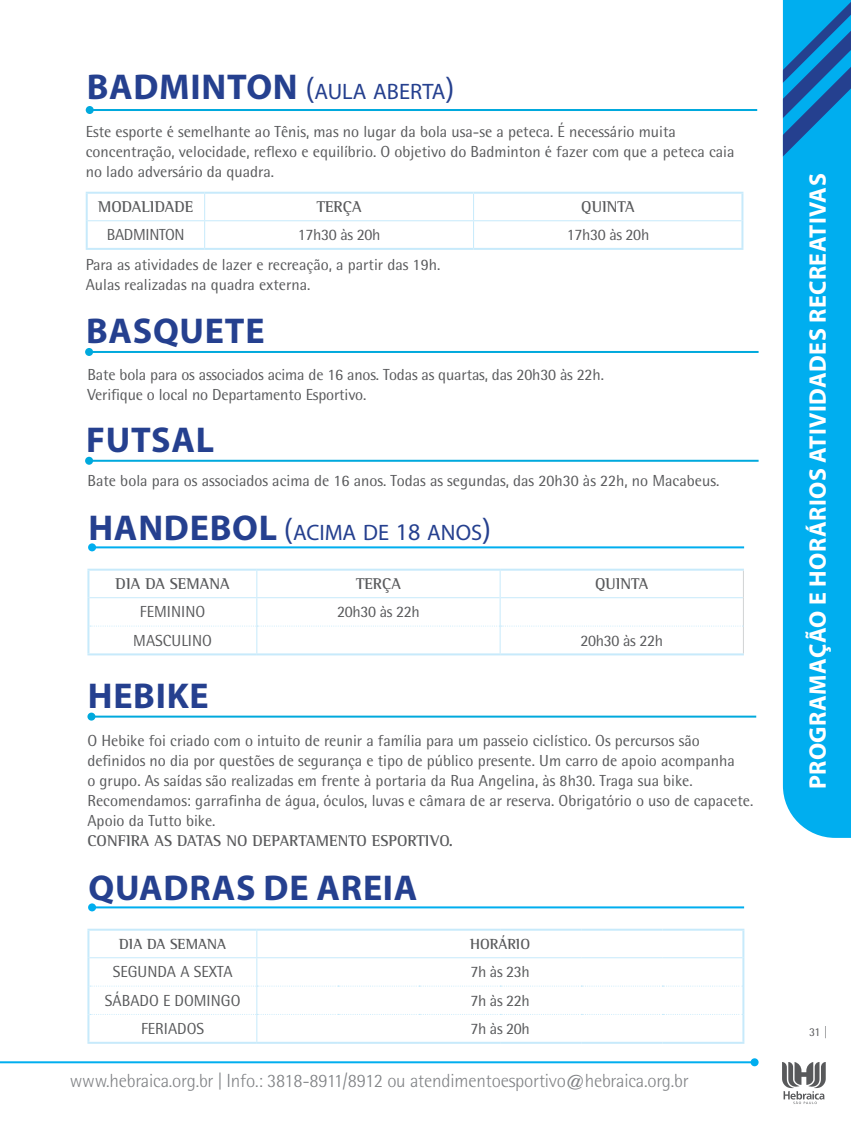
<style>
.page{position:relative;width:851px;height:1134px;background:#fff}
.page>*{position:absolute;margin:0;border:0;box-sizing:border-box;transform-origin:0 0}
.t1{font:700 36px "Myriad Pro";letter-spacing:.02em;color:#25408f}
.t2{font:700 24px "Myriad Pro";letter-spacing:.02em;color:#fff}
.t3{font:22.4px "Myriad Pro";color:#25408f}
.t4{font:300 19px "Rotis Semi Sans Std";letter-spacing:-.01em;color:#808285}
.t5{font:16px/20px "Rotis Semi Sans Std";color:#58595b}
.t6{font:700 16px "Rotis Semi Serif Std";color:#58595b}
.t7{font:16px "Rotis Semi Sans Std";letter-spacing:-.02em;color:#58595b}
.t8{font:700 15px "Rotis Semi Serif Std";color:#58595b}
.t9{font:12px "Rotis Semi Sans Std";color:#58595b}
.s1{font-weight:700;font-size:36px}
.s2{font-size:32px}
.s3{font-size:24px}
</style>
<div class="page">
<svg style="left:782px;top:1062px;width:43px;height:42px"></svg>
<div style="left:782px;top:414px;width:68px;height:424px;background:#00aeef"></div>
<svg style="left:782px;top:0;width:68px;height:414px;background:#08a0e2"></svg>
<hr style="left:89px;top:351px;width:669px;height:2px;background:#00a9dd">
<div style="left:85px;top:348px;width:8px;height:8px;background:#00a9dd;border-radius:50%"></div>
<hr style="left:89px;top:460px;width:669px;height:2px;background:#00a9dd">
<div style="left:85px;top:457px;width:8px;height:8px;background:#00a9dd;border-radius:50%"></div>
<hr style="left:0;top:1061px;width:754px;height:2px;background:#00aeef">
<div style="left:750px;top:1058px;width:8px;height:8px;background:#00aeef;border-radius:50%"></div>
<hr style="left:91px;top:716px;width:665px;height:2px;background:#00a9dd">
<div style="left:87px;top:713px;width:8px;height:8px;background:#00a9dd;border-radius:50%"></div>
<hr style="left:88px;top:220px;width:117px;height:1px;background:#c7eafb">
<hr style="left:205px;top:220px;width:268px;height:1px;background:#c7eafb">
<svg style="left:204px;top:194px;width:1px;height:54px"></svg>
<hr style="left:473px;top:220px;width:268px;height:1px;background:#c7eafb">
<svg style="left:473px;top:194px;width:1px;height:54px"></svg>
<hr style="left:86px;top:192px;width:119px;height:2px;background:#c7eafb">
<hr style="left:86px;top:194px;width:2px;height:27px;background:#c7eafb">
<hr style="left:205px;top:192px;width:268px;height:2px;background:#c7eafb">
<hr style="left:473px;top:192px;width:270px;height:2px;background:#c7eafb">
<hr style="left:741px;top:194px;width:2px;height:27px;background:#c7eafb">
<hr style="left:86px;top:221px;width:2px;height:27px;background:#c7eafb">
<hr style="left:741px;top:221px;width:2px;height:27px;background:#c7eafb">
<hr style="left:86px;top:248px;width:119px;height:2px;background:#c7eafb">
<hr style="left:205px;top:248px;width:268px;height:2px;background:#c7eafb">
<hr style="left:473px;top:248px;width:270px;height:2px;background:#c7eafb">
<hr style="left:90px;top:109px;width:667px;height:2px;background:#00a9dd">
<div style="left:86px;top:106px;width:8px;height:8px;background:#00a9dd;border-radius:50%"></div>
<hr style="left:87px;top:929px;width:170px;height:2px;background:#c7eafb">
<hr style="left:87px;top:931px;width:2px;height:27px;background:#c7eafb">
<hr style="left:257px;top:929px;width:81px;height:2px;background:#c7eafb">
<hr style="left:338px;top:929px;width:81px;height:2px;background:#c7eafb">
<hr style="left:419px;top:929px;width:81px;height:2px;background:#c7eafb">
<hr style="left:500px;top:929px;width:81px;height:2px;background:#c7eafb">
<hr style="left:581px;top:929px;width:81px;height:2px;background:#c7eafb">
<hr style="left:662px;top:929px;width:82px;height:2px;background:#c7eafb">
<hr style="left:742px;top:931px;width:2px;height:27px;background:#c7eafb">
<hr style="left:87px;top:958px;width:2px;height:28px;background:#c7eafb">
<hr style="left:742px;top:958px;width:2px;height:28px;background:#c7eafb">
<hr style="left:87px;top:986px;width:2px;height:28px;background:#c7eafb">
<hr style="left:742px;top:986px;width:2px;height:28px;background:#c7eafb">
<hr style="left:87px;top:1014px;width:2px;height:28px;background:#c7eafb">
<hr style="left:742px;top:1014px;width:2px;height:28px;background:#c7eafb">
<hr style="left:87px;top:1042px;width:170px;height:2px;background:#c7eafb">
<hr style="left:257px;top:1042px;width:81px;height:2px;background:#c7eafb">
<hr style="left:338px;top:1042px;width:81px;height:2px;background:#c7eafb">
<hr style="left:419px;top:1042px;width:81px;height:2px;background:#c7eafb">
<hr style="left:500px;top:1042px;width:81px;height:2px;background:#c7eafb">
<hr style="left:581px;top:1042px;width:81px;height:2px;background:#c7eafb">
<hr style="left:662px;top:1042px;width:82px;height:2px;background:#c7eafb">
<hr style="left:89px;top:957px;width:168px;height:1px;background:#c7eafb">
<svg style="left:90px;top:931px;width:652px;height:111px"></svg>
<hr style="left:92px;top:906px;width:652px;height:2px;background:#00aeef">
<div style="left:88px;top:903px;width:8px;height:8px;background:#00aeef;border-radius:50%"></div>
<hr style="left:87px;top:569px;width:170px;height:2px;background:#c7eafb">
<hr style="left:87px;top:571px;width:2px;height:27px;background:#c7eafb">
<hr style="left:257px;top:569px;width:243px;height:2px;background:#c7eafb">
<hr style="left:500px;top:569px;width:243px;height:2px;background:#c7eafb">
<hr style="left:87px;top:598px;width:2px;height:28px;background:#c7eafb">
<hr style="left:87px;top:626px;width:2px;height:27px;background:#c7eafb">
<hr style="left:87px;top:653px;width:170px;height:2px;background:#c7eafb">
<hr style="left:257px;top:653px;width:243px;height:2px;background:#c7eafb">
<hr style="left:500px;top:653px;width:243px;height:2px;background:#c7eafb">
<hr style="left:89px;top:597px;width:168px;height:1px;background:#c7eafb">
<svg style="left:90px;top:571px;width:653px;height:82px"></svg>
<hr style="left:92px;top:546px;width:652px;height:2px;background:#00aeef">
<div style="left:88px;top:543px;width:8px;height:8px;background:#00aeef;border-radius:50%"></div>
<h3 class="t3" style="left:87px;top:78px;width:369px"><span class="s1">BADMINTON</span> <span class="s2">(</span>AULA ABERTA<span class="s2">)</span></h3>
<p class="t5" style="left:86px;top:122px;width:650px">Este esporte é semelhante ao Tênis, mas no lugar da bola usa-se a peteca. É necessário muita concentração, velocidade, reflexo e equilíbrio. O objetivo do Badminton é fazer com que a peteca caia no lado adversário da quadra.</p>
<p class="t6" style="left:98px;top:197px;width:97px">MODALIDADE</p>
<p class="t6" style="left:316px;top:197px;width:46px">TERÇA</p>
<p class="t6" style="left:581px;top:197px;width:55px">QUINTA</p>
<p class="t7" style="left:107px;top:225px;width:79px">BADMINTON</p>
<p class="t7" style="left:298px;top:225px;width:84px">17h30 às 20h</p>
<p class="t7" style="left:566px;top:225px;width:84px">17h30 às 20h</p>
<p class="t5" style="left:86px;top:254px;width:356px">Para as atividades de lazer e recreação, a partir das 19h.<br>Aulas realizadas na quadra externa.</p>
<h1 class="t1" style="left:86px;top:307px;width:180px">BASQUETE</h1>
<p class="t5" style="left:87px;top:364px;width:518px">Bate bola para os associados acima de 16 anos. Todas as quartas, das 20h30 às 22h.<br>Verifique o local no Departamento Esportivo.</p>
<h1 class="t1" style="left:86px;top:416px;width:129px">FUTSAL</h1>
<p class="t5" style="left:87px;top:471px;width:633px">Bate bola para os associados acima de 16 anos. Todas as segundas, das 20h30 às 22h, no Macabeus.</p>
<h3 class="t3" style="left:88px;top:518px;width:404px"><span class="s1">HANDEBOL</span> <span class="s2">(</span>ACIMA DE <span class="s3">18</span> ANOS<span class="s2">)</span></h3>
<p class="t6" style="left:116px;top:574px;width:115px">DIA DA SEMANA</p>
<p class="t6" style="left:356px;top:574px;width:46px">TERÇA</p>
<p class="t6" style="left:595px;top:574px;width:55px">QUINTA</p>
<p class="t5" style="left:140px;top:602px;width:67px">FEMININO</p>
<p class="t7" style="left:337px;top:602px;width:84px">20h30 às 22h</p>
<p class="t5" style="left:133px;top:630px;width:80px">MASCULINO</p>
<p class="t7" style="left:580px;top:631px;width:84px">20h30 às 22h</p>
<h1 class="t1" style="left:88px;top:672px;width:122px">HEBIKE</h1>
<p class="t5" style="left:87px;top:731px;width:667px">O Hebike foi criado com o intuito de reunir a família para um passeio ciclístico. Os percursos são definidos no dia por questões de segurança e tipo de público presente. Um carro de apoio acompanha<br>o grupo. As saídas são realizadas em frente à portaria da Rua Angelina, às 8h30. Traga sua bike.<br>Recomendamos: garrafinha de água, óculos, luvas e câmara de ar reserva. Obrigatório o uso de capacete.<br>Apoio da Tutto bike.</p>
<p class="t6" style="left:87px;top:831px;width:367px">CONFIRA AS DATAS NO DEPARTAMENTO ESPORTIVO.</p>
<h1 class="t1" style="left:88px;top:864px;width:330px">QUADRAS DE AREIA</h1>
<p class="t8" style="left:119px;top:935px;width:108px">DIA DA SEMANA</p>
<p class="t8" style="left:470px;top:935px;width:62px">HORÁRIO</p>
<p class="t5" style="left:113px;top:962px;width:121px">SEGUNDA A SEXTA</p>
<p class="t5" style="left:470px;top:962px;width:61px">7h às 23h</p>
<p class="t5" style="left:105px;top:990px;width:137px">SÁBADO E DOMINGO</p>
<p class="t5" style="left:470px;top:990px;width:61px">7h às 22h</p>
<p class="t5" style="left:141px;top:1018px;width:65px">FERIADOS</p>
<p class="t5" style="left:470px;top:1018px;width:61px">7h às 20h</p>
<p class="t4" style="left:70px;top:1069px;width:620px">www.hebraica.org.br | Info.: 3818-8911/8912 ou atendimentoesportivo@hebraica.org.br</p>
<h2 class="t2" style="left:801px;top:789px;width:617px;rotate:-90deg">PROGRAMAÇÃO E HORÁRIOS ATIVIDADES RECREATIVAS</h2>
<p class="t9" style="left:808px;top:1025px;width:20px">31 |</p>
</div>
